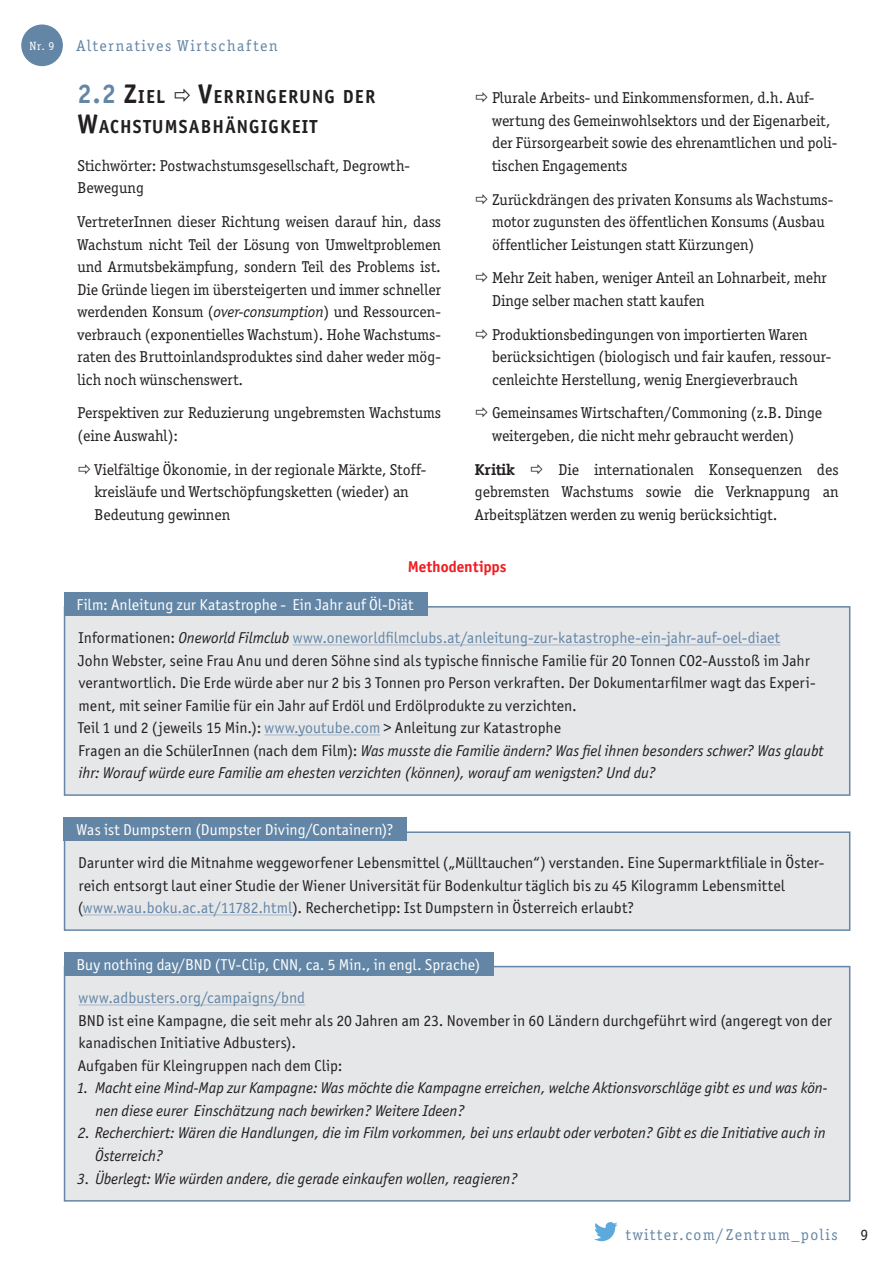
<style>
.page{position:relative;width:893px;height:1263px;background:#fff}
.page>*{position:absolute;margin:0;border:0;box-sizing:border-box;transform-origin:0 0}
.t1{font:700 18.9px/30px "Officina San ITC";letter-spacing:.07em;color:#231f20}
.t2{font:15.75px/22.5px "Officina Ser ITC";color:#231f20}
.t3{font:15.75px/22.5px "Officina San ITC";letter-spacing:.005em;color:#231f20}
.t4{font:italic 15.75px/22.5px "Officina San ITC";color:#231f20}
.t5{font:15.75px "Officina San ITC";letter-spacing:.005em;color:#fff}
.t6{font:15.75px "Officina Ser ITC";letter-spacing:.1em;color:#6486a6}
.t7{font:15.75px "Officina San ITC";letter-spacing:.005em;color:#6486a6}
.t8{font:700 15.75px "Officina San ITC";letter-spacing:-.005em;color:#ee1d23}
.t9{font:700 15.75px "Officina Ser ITC";color:#231f20}
.t10{font:12px "Officina Ser ITC";color:#fff}
.s1{font-size:27px;color:#6486a6}
.s2{font-size:27px}
.s3{font-style:italic}
.s4{color:#6486a6}
</style>
<div class="page">
<div style="left:63px;top:605px;width:788px;height:191px;background:#e6e7e9"></div>
<div style="left:64px;top:592px;width:363px;height:23px;background:#6486a6"></div>
<div style="left:63px;top:831px;width:788px;height:100px;background:#e6e7e9"></div>
<div style="left:64px;top:817px;width:343px;height:24px;background:#6486a6"></div>
<div style="left:63px;top:965px;width:788px;height:237px;background:#e6e7e9"></div>
<div style="left:64px;top:952px;width:429px;height:24px;background:#6486a6"></div>
<div style="left:22px;top:25px;width:40px;height:40px;background:#6486a6;border-radius:50%"></div>
<div style="left:21px;top:25px;width:42px;height:41px;border:2px solid #6486a6;border-radius:50%"></div>
<svg style="left:594px;top:1222px;width:24px;height:19px"></svg>
<p class="t10" style="left:30px;top:39px;width:26px">Nr. 9</p>
<p class="t6" style="left:77px;top:37px;width:203px">Alternatives Wirtschaften</p>
<p class="t1" style="left:77px;top:82px;width:299px"><span class="s1">2.2</span> <span class="s2">Z</span>IEL <span class="s2">V</span>ERRINGERUNG DER<br><span class="s2">W</span>ACHSTUMSABHÄNGIGKEIT</p>
<p class="t2" style="left:77px;top:154px;width:334px">Stichwörter: Postwachstumsgesellschaft, Degrowth-<br>Bewegung</p>
<p class="t2" style="left:77px;top:210px;width:365px;text-align:justify">VertreterInnen dieser Richtung weisen darauf hin, dass Wachstum nicht Teil der Lösung von Umweltproblemen und Armutsbekämpfung, sondern Teil des Problems ist.<br>Die Gründe liegen im übersteigerten und immer schneller werdenden Konsum (<span class="s3">over-consumption</span>) und Ressourcen&shy;verbrauch (exponentielles Wachstum). Hohe Wachstums&shy;raten des Bruttoinlandsproduktes sind daher weder mög&shy;lich noch wünschenswert.</p>
<p class="t2" style="left:77px;top:402px;width:365px">Perspektiven zur Reduzierung ungebremsten Wachstums (eine Auswahl):</p>
<p class="t2" style="left:94px;top:458px;width:334px">Vielfältige Ökonomie, in der regionale Märkte, Stoff&shy;kreisläufe und Wertschöpfungsketten (wieder) an<br>Bedeutung gewinnen</p>
<p class="t2" style="left:492px;top:87px;width:347px">Plurale Arbeits- und Einkommensformen, d.h. Auf&shy;wertung des Gemeinwohlsektors und der Eigenarbeit, der Fürsorgearbeit sowie des ehrenamtlichen und poli&shy;tischen Engagements</p>
<p class="t2" style="left:492px;top:188px;width:343px">Zurückdrängen des privaten Konsums als Wachstums&shy;motor zugunsten des öffentlichen Konsums (Ausbau öffentlicher Leistungen statt Kürzungen)</p>
<p class="t2" style="left:492px;top:267px;width:336px">Mehr Zeit haben, weniger Anteil an Lohnarbeit, mehr<br>Dinge selber machen statt kaufen</p>
<p class="t2" style="left:492px;top:323px;width:341px">Produktionsbedingungen von importierten Waren berücksichtigen (biologisch und fair kaufen, ressour&shy;cenleichte Herstellung, wenig Energieverbrauch</p>
<p class="t2" style="left:492px;top:402px;width:332px">Gemeinsames Wirtschaften/Commoning (z.B. Dinge weitergeben, die nicht mehr gebraucht werden)</p>
<p class="t9" style="left:475px;top:460px;width:42px">Kritik</p>
<p class="t2" style="left:475px;top:458px;width:365px;text-align:justify;text-indent:84px">Die internationalen Konsequenzen des gebremsten Wachstums sowie die Verknappung an Arbeitsplätzen werden zu wenig berücksichtigt.</p>
<p class="t8" style="left:408px;top:557px;width:100px">Methodentipps</p>
<p class="t5" style="left:77px;top:595px;width:338px">Film: Anleitung zur Katastrophe - Ein Jahr auf Öl-Diät</p>
<p class="t3" style="left:78px;top:627px;width:747px">Informationen: <span class="s3">Oneworld Filmclub</span> <span class="s4">www.oneworldfilmclubs.at/anleitung-zur-katastrophe-ein-jahr-auf-oel-diaet<br></span>John Webster, seine Frau Anu und deren Söhne sind als typische finnische Familie für 20 Tonnen CO2-Ausstoß im Jahr verantwortlich. Die Erde würde aber nur 2 bis 3 Tonnen pro Person verkraften. Der Dokumentarfilmer wagt das Experi&shy;ment, mit seiner Familie für ein Jahr auf Erdöl und Erdölprodukte zu verzichten.<br>Teil 1 und 2 (jeweils 15 Min.): <span class="s4">www.youtube.com</span> &gt; Anleitung zur Katastrophe<br>Fragen an die SchülerInnen (nach dem Film): <span class="s3">Was musste die Familie ändern? Was fiel ihnen besonders schwer? Was glaubt ihr: Worauf würde eure Familie am ehesten verzichten (können), worauf am wenigsten? Und du?</span></p>
<p class="t5" style="left:77px;top:820px;width:318px">Was ist Dumpstern (Dumpster Diving/Containern)?</p>
<p class="t3" style="left:78px;top:852px;width:748px">Darunter wird die Mitnahme weggeworfener Lebensmittel („Mülltauchen“) verstanden. Eine Supermarktfiliale in Öster&shy;reich entsorgt laut einer Studie der Wiener Universität für Bodenkultur täglich bis zu 45 Kilogramm Lebensmittel (<span class="s4">www.wau.boku.ac.at/11782.html</span>). Recherchetipp: Ist Dumpstern in Österreich erlaubt?</p>
<p class="t5" style="left:77px;top:955px;width:405px">Buy nothing day/BND (TV-Clip, CNN, ca. 5 Min., in engl. Sprache)</p>
<p class="t7" style="left:79px;top:989px;width:228px">www.adbusters.org/campaigns/bnd</p>
<p class="t3" style="left:78px;top:1009px;width:756px">BND ist eine Kampagne, die seit mehr als 20 Jahren am 23. November in 60 Ländern durchgeführt wird (angeregt von der kanadischen Initiative Adbusters).<br>Aufgaben für Kleingruppen nach dem Clip:</p>
<p class="t4" style="left:96px;top:1077px;width:733px;text-indent:-19px">1. Macht eine Mind-Map zur Kampagne: Was möchte die Kampagne erreichen, welche Aktionsvorschläge gibt es und was kön&shy;nen diese eurer Einschätzung nach bewirken? Weitere Ideen?</p>
<p class="t4" style="left:95px;top:1122px;width:732px;text-indent:-18px">2. Recherchiert: Wären die Handlungen, die im Film vorkommen, bei uns erlaubt oder verboten? Gibt es die Initiative auch in<br>Österreich?</p>
<p class="t4" style="left:77px;top:1167px;width:442px">3. Überlegt: Wie würden andere, die gerade einkaufen wollen, reagieren?</p>
<p class="t6" style="left:626px;top:1225px;width:213px">twitter.com/Zentrum_polis</p>
<p class="t2" style="left:860px;top:1223px;width:9px">9</p>
</div>
